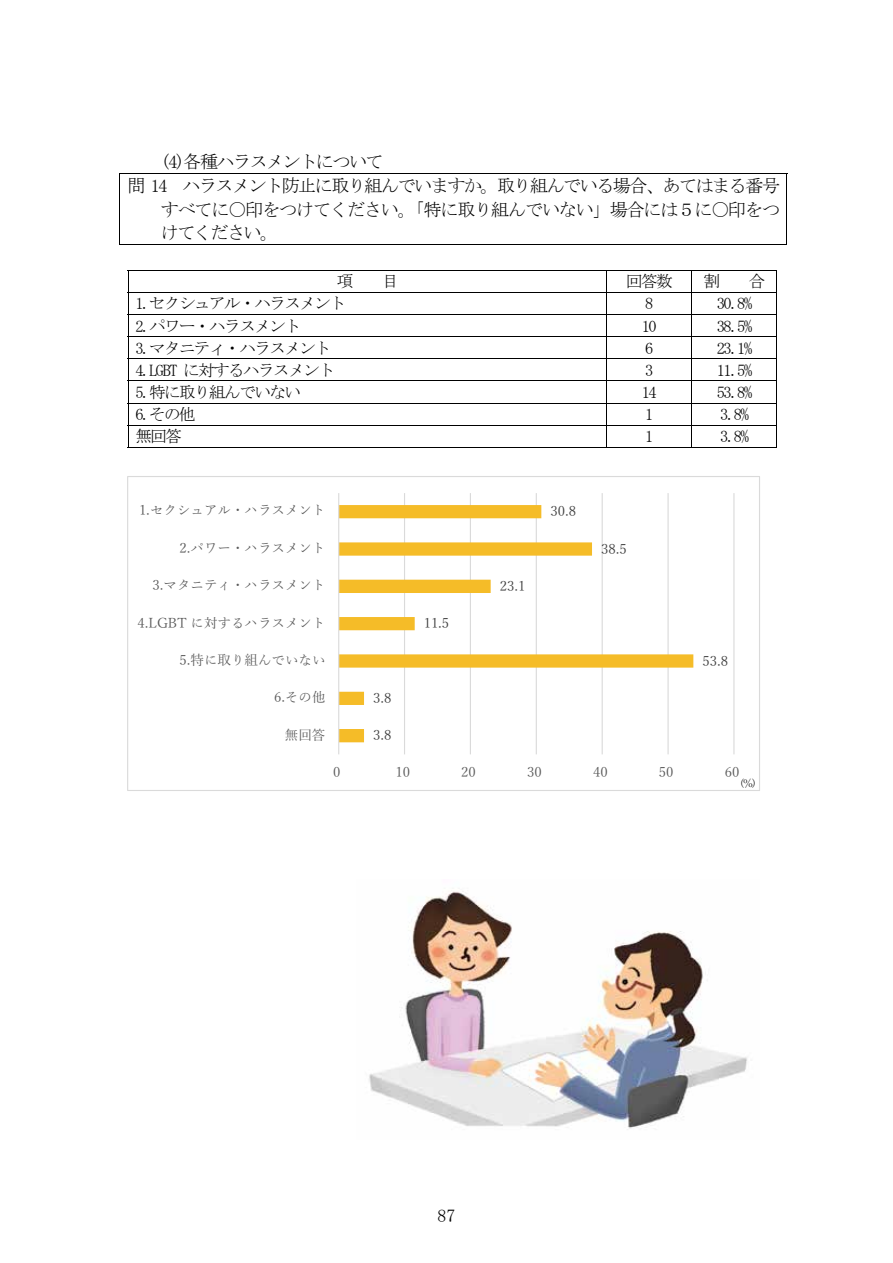
<style>
.page{position:relative;width:893px;height:1263px;background:#fff}
.page>*{position:absolute;margin:0;border:0;box-sizing:border-box;transform-origin:0 0}
.t1{font:18px "MS Mincho";letter-spacing:-.08em;color:#000}
.t2{font:18px "MS Mincho";letter-spacing:-.06em;color:#000}
.t3{font:16.5px "MS Mincho";letter-spacing:-.085em;color:#000}
.t4{font:13.5px "Yu Mincho";color:#595959}
.t5{font:13.5px "Yu Mincho";color:#404040}
.t6{font:10.5px "MS Mincho";color:#000}
</style>
<div class="page">
<hr style="left:119px;top:174px;width:668px;height:1px;background:#000">
<hr style="left:119px;top:174px;width:1px;height:71px;background:#000">
<hr style="left:119px;top:244px;width:667px;height:1px;background:#000">
<hr style="left:786px;top:174px;width:1px;height:71px;background:#000">
<hr style="left:128px;top:270px;width:649px;height:1px;background:#000">
<hr style="left:128px;top:292px;width:649px;height:1px;background:#000">
<hr style="left:128px;top:314px;width:649px;height:1px;background:#000">
<hr style="left:128px;top:336px;width:649px;height:1px;background:#000">
<hr style="left:128px;top:358px;width:649px;height:1px;background:#000">
<hr style="left:128px;top:381px;width:649px;height:1px;background:#000">
<hr style="left:128px;top:403px;width:649px;height:1px;background:#000">
<hr style="left:128px;top:425px;width:649px;height:1px;background:#000">
<svg style="left:128px;top:271px;width:1px;height:176px"></svg>
<hr style="left:128px;top:447px;width:478px;height:1px;background:#000">
<svg style="left:606px;top:271px;width:1px;height:176px"></svg>
<hr style="left:606px;top:447px;width:85px;height:1px;background:#000">
<svg style="left:691px;top:271px;width:1px;height:177px"></svg>
<hr style="left:692px;top:447px;width:84px;height:1px;background:#000">
<svg style="left:776px;top:271px;width:1px;height:177px"></svg>
<hr style="left:404px;top:493px;width:1px;height:261px;background:#dadada">
<hr style="left:470px;top:493px;width:1px;height:261px;background:#dadada">
<hr style="left:536px;top:493px;width:1px;height:261px;background:#dadada">
<hr style="left:602px;top:493px;width:1px;height:261px;background:#dadada">
<hr style="left:667px;top:493px;width:2px;height:261px;background:#dadada">
<hr style="left:733px;top:493px;width:1px;height:261px;background:#dadada">
<svg style="left:339px;top:505px;width:354px;height:237px"></svg>
<hr style="left:338px;top:493px;width:1px;height:261px;background:#dadada">
<img style="left:369px;top:890px;width:378px;height:239px">
<p class="t1" style="left:161px;top:152px;width:224px">(4)各種ハラスメントについて</p>
<p class="t1" style="left:128px;top:177px;width:654px">問 14 ハラスメント防止に取り組んでいますか。取り組んでいる場合、あてはまる番号</p>
<p class="t2" style="left:161px;top:200px;width:621px">すべてに〇印をつけてください。「特に取り組んでいない」場合には５に〇印をつ</p>
<p class="t1" style="left:161px;top:224px;width:119px">けてください。</p>
<p class="t3" style="left:337px;top:273px;width:18px">項</p>
<p class="t3" style="left:382px;top:273px;width:18px">目</p>
<p class="t3" style="left:626px;top:273px;width:48px">回答数</p>
<p class="t3" style="left:704px;top:273px;width:18px">割</p>
<p class="t3" style="left:749px;top:273px;width:18px">合</p>
<p class="t3" style="left:135px;top:295px;width:212px">1.セクシュアル・ハラスメント</p>
<p class="t3" style="left:645px;top:295px;width:10px">8</p>
<p class="t3" style="left:717px;top:295px;width:37px">30.8%</p>
<p class="t3" style="left:135px;top:317px;width:167px">2.パワー・ハラスメント</p>
<p class="t3" style="left:642px;top:317px;width:17px">10</p>
<p class="t3" style="left:717px;top:317px;width:37px">38.5%</p>
<p class="t3" style="left:135px;top:339px;width:197px">3.マタニティ・ハラスメント</p>
<p class="t3" style="left:645px;top:339px;width:10px">6</p>
<p class="t3" style="left:717px;top:339px;width:37px">23.1%</p>
<p class="t3" style="left:135px;top:362px;width:201px">4.LGBT に対するハラスメント</p>
<p class="t3" style="left:645px;top:362px;width:10px">3</p>
<p class="t3" style="left:717px;top:362px;width:37px">11.5%</p>
<p class="t3" style="left:135px;top:384px;width:167px">5.特に取り組んでいない</p>
<p class="t3" style="left:642px;top:384px;width:17px">14</p>
<p class="t3" style="left:717px;top:384px;width:37px">53.8%</p>
<p class="t3" style="left:135px;top:406px;width:62px">6.その他</p>
<p class="t3" style="left:645px;top:406px;width:10px">1</p>
<p class="t3" style="left:720px;top:406px;width:30px">3.8%</p>
<p class="t3" style="left:135px;top:428px;width:48px">無回答</p>
<p class="t3" style="left:645px;top:428px;width:10px">1</p>
<p class="t3" style="left:720px;top:428px;width:30px">3.8%</p>
<p class="t4" style="left:139px;top:498px;width:188px">1.セクシュアル・ハラスメント</p>
<p class="t4" style="left:179px;top:535px;width:148px">2.パワー・ハラスメント</p>
<p class="t4" style="left:152px;top:573px;width:175px">3.マタニティ・ハラスメント</p>
<p class="t4" style="left:137px;top:610px;width:190px">4.LGBT に対するハラスメント</p>
<p class="t4" style="left:179px;top:647px;width:148px">5.特に取り組んでいない</p>
<p class="t4" style="left:274px;top:685px;width:53px">6.その他</p>
<p class="t4" style="left:285px;top:722px;width:42px">無回答</p>
<p class="t5" style="left:373px;top:686px;width:20px">3.8</p>
<p class="t5" style="left:373px;top:723px;width:20px">3.8</p>
<p class="t5" style="left:424px;top:611px;width:27px">11.5</p>
<p class="t5" style="left:500px;top:574px;width:27px">23.1</p>
<p class="t5" style="left:550px;top:499px;width:27px">30.8</p>
<p class="t5" style="left:601px;top:536px;width:27px">38.5</p>
<p class="t5" style="left:702px;top:648px;width:27px">53.8</p>
<p class="t4" style="left:333px;top:759px;width:9px">0</p>
<p class="t4" style="left:395px;top:759px;width:16px">10</p>
<p class="t4" style="left:461px;top:759px;width:16px">20</p>
<p class="t4" style="left:527px;top:759px;width:16px">30</p>
<p class="t4" style="left:593px;top:759px;width:16px">40</p>
<p class="t4" style="left:659px;top:759px;width:16px">50</p>
<p class="t4" style="left:725px;top:759px;width:16px">60</p>
<p class="t6" style="left:739px;top:778px;width:20px">(％)</p>
<p class="t1" style="left:438px;top:1206px;width:19px">87</p>
</div>
